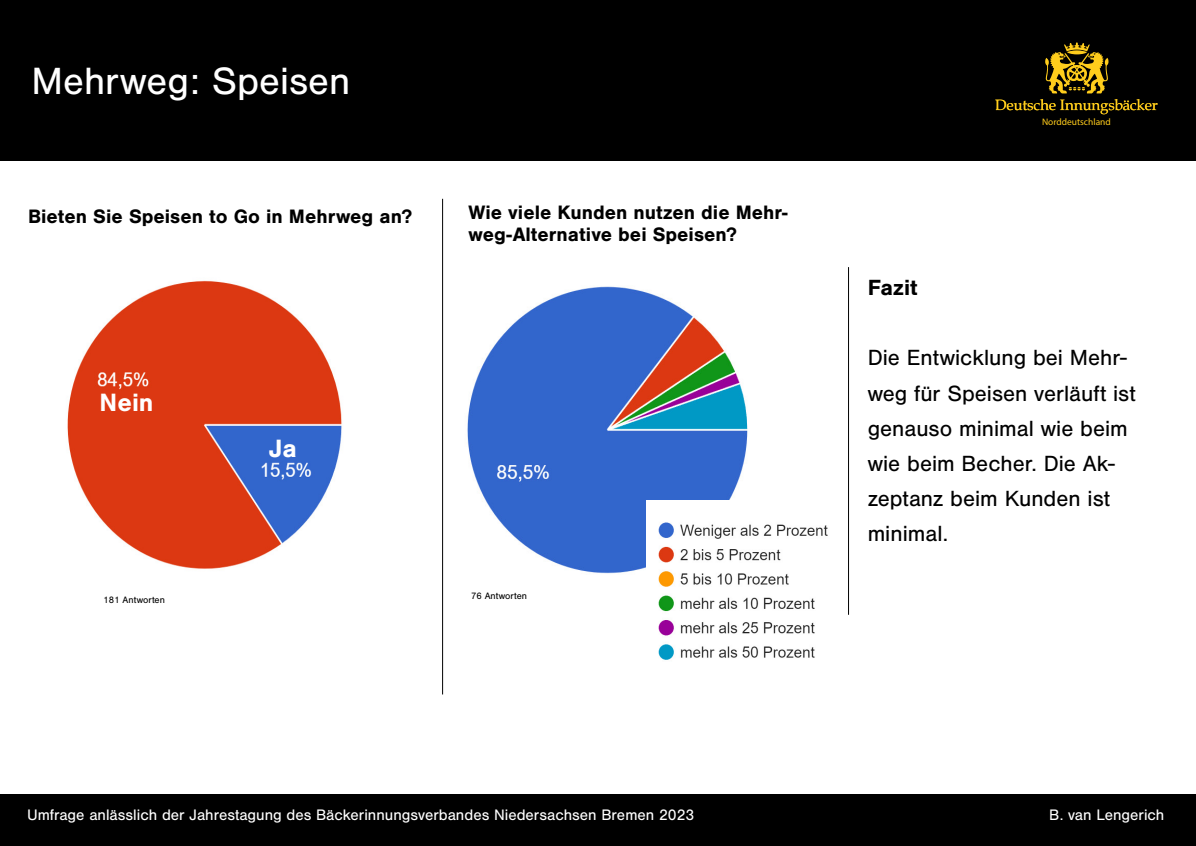
<style>
.page{position:relative;width:1196px;height:846px;background:#fff}
.page>*{position:absolute;margin:0;border:0;box-sizing:border-box;transform-origin:0 0}
.t1{font:39.38px "Nimbus San";color:#fff}
.t2{font:700 25.99px "Nimbus San";color:#fff}
.t3{font:22.75px/35px "Nimbus San";color:#000}
.t4{font:700 22.75px "Nimbus San";color:#000}
.t5{font:700 20.12px/21.9px "Nimbus San";color:#000}
.t6{font:15.75px "Nimbus San";color:#fff}
.t7{font:15.05px "Book Antiqua";color:#ffcd1c}
.t8{font:9.62px "Nimbus San";color:#000}
.t9{font:9.45px "Myriad Pro";color:#ffcd1c}
</style>
<div class="page">
<div style="left:0;top:794px;width:1195px;height:51px;background:#000"></div>
<div style="left:0;top:0;width:1195px;height:161px;background:#000"></div>
<svg style="left:1045px;top:42px;width:63px;height:51px"></svg>
<svg style="left:995px;top:99px;width:162px;height:16px"></svg>
<img style="left:67px;top:259px;width:377px;height:364px">
<img style="left:467px;top:286px;width:281px;height:288px">
<img style="left:646px;top:500px;width:182px;height:160px">
<hr style="left:848px;top:267px;width:1px;height:347px;background:#000">
<hr style="left:442px;top:199px;width:1px;height:495px;background:#000">
<h1 class="t1" style="left:32px;top:59px;width:320px">Mehrweg: Speisen</h1>
<p class="t5" style="left:28px;top:206px;width:385px">Bieten Sie Speisen to Go in Mehrweg an?</p>
<p class="t5" style="left:468px;top:202px;width:320px">Wie viele Kunden nutzen die Mehr&shy;weg-Alternative bei Speisen?</p>
<p class="t2" style="left:99px;top:387px;width:56px">Nein</p>
<p class="t8" style="left:104px;top:594px;width:63px">181 Antworten</p>
<p class="t2" style="left:269px;top:434px;width:29px">Ja</p>
<p class="t8" style="left:471px;top:590px;width:57px">76 Antworten</p>
<p class="t4" style="left:867px;top:275px;width:51px">Fazit</p>
<p class="t7" style="left:994px;top:94px;width:164px">Deutsche Innungsbäcker</p>
<p class="t9" style="left:1041px;top:115px;width:70px">Norddeutschland</p>
<p class="t3" style="left:867px;top:341px;width:269px">Die Entwicklung bei Mehr&shy;weg für Speisen verläuft ist genauso minimal wie beim wie beim Becher. Die Ak&shy;zeptanz beim Kunden ist minimal.</p>
<p class="t6" style="left:27px;top:806px;width:668px">Umfrage anlässlich der Jahrestagung des Bäckerinnungsverbandes Niedersachsen Bremen 2023</p>
<p class="t6" style="left:1049px;top:806px;width:117px">B. van Lengerich</p>
</div>
